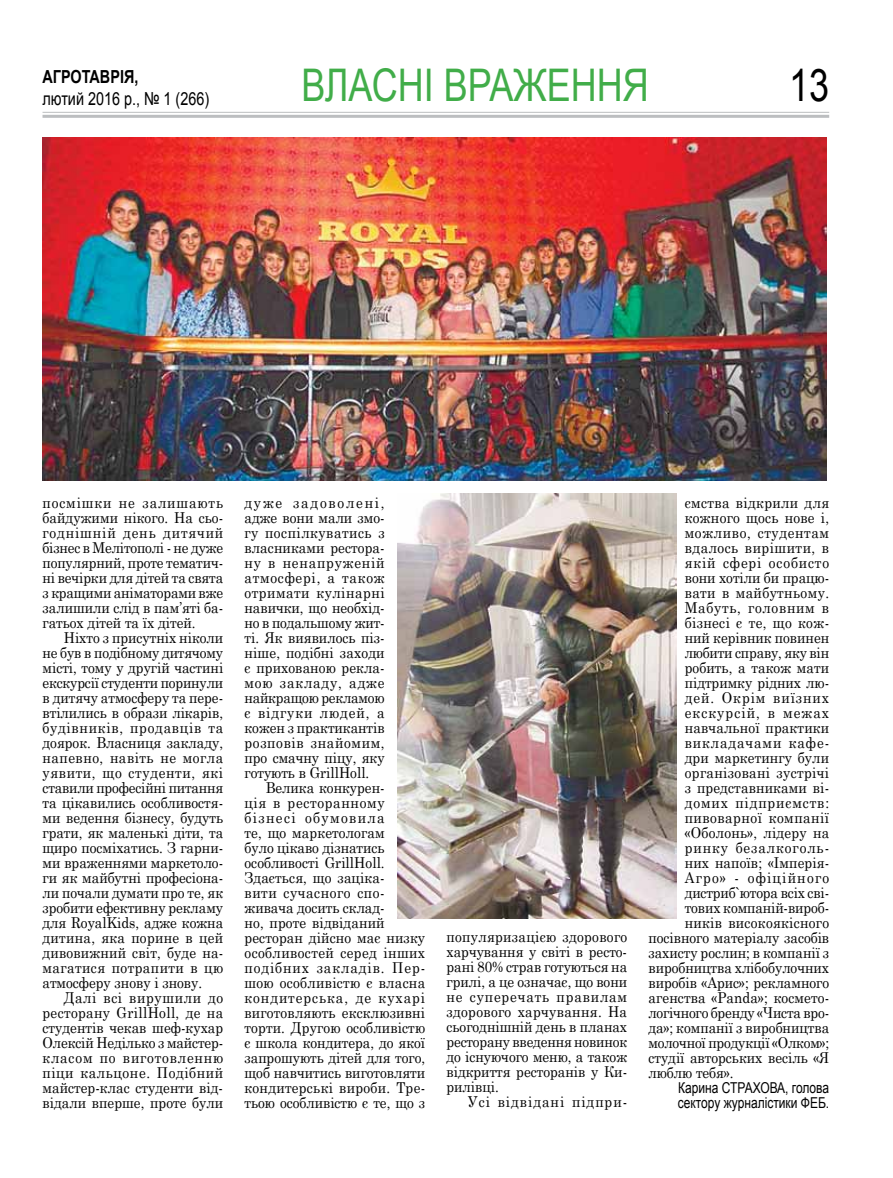
<style>
.page{position:relative;width:893px;height:1178px;background:#fff}
.page>*{position:absolute;margin:0;border:0;box-sizing:border-box;transform-origin:0 0}
.t1{font:45px "Arial";color:#41ad49;scale:.8 1}
.t2{font:45px "Arial";color:#000;scale:.8 1}
.t3{font:18px "Arial";color:#000;scale:.8 1}
.t4{font:700 18px "Arial";color:#000;scale:.8 1}
.t5{font:15px/15px "Century Schoolbook";letter-spacing:.01em;color:#000;text-align:justify;scale:.9 1}
.t6{font:15px "Century Schoolbook";letter-spacing:-.01em;color:#000;scale:.9 1}
.t7{font:15px "Century Schoolbook";letter-spacing:.065em;color:#000;scale:.9 1}
.t8{font:15px/15px "Arial";color:#000;scale:.8 1}
.t9{font:15px "Century Schoolbook";letter-spacing:.07em;color:#000;scale:.9 1}
.t10{font:15px "Century Schoolbook";letter-spacing:-.015em;color:#000;scale:.9 1}
.t11{font:15px "Century Schoolbook";letter-spacing:.075em;color:#000;scale:.9 1}
.t12{font:15px "Century Schoolbook";letter-spacing:.04em;color:#000;scale:.9 1}
.t13{font:15px "Century Schoolbook";letter-spacing:.045em;color:#000;scale:.9 1}
.t14{font:15px "Century Schoolbook";letter-spacing:.035em;color:#000;scale:.9 1}
.t15{font:15px "Century Schoolbook";letter-spacing:.03em;color:#000;scale:.9 1}
.t16{font:15px "Century Schoolbook";letter-spacing:.055em;color:#000;scale:.9 1}
.t17{font:15px "Century Schoolbook";letter-spacing:.08em;color:#000;scale:.9 1}
.t18{font:15px "Century Schoolbook";letter-spacing:.09em;color:#000;scale:.9 1}
</style>
<div class="page">
<hr style="left:43px;top:112px;width:786px;height:1px;background:#bcbec0">
<hr style="left:43px;top:115px;width:786px;height:3px;background:#bcbec0">
<img style="left:43px;top:137px;width:783px;height:343px">
<img style="left:397px;top:493px;width:279px;height:425px">
<p class="t4" style="left:43px;top:65px;width:121px">АГРОТАВРІЯ,</p>
<p class="t3" style="left:43px;top:87px;width:210px">лютий 2016 р., № 1 (266)</p>
<h1 class="t1" style="left:301px;top:56px;width:436px">ВЛАСНІ ВРАЖЕННЯ</h1>
<h1 class="t2" style="left:789px;top:56px;width:52px">13</h1>
<p class="t5" style="left:43px;top:493px;width:202px">посмішки не залишають байдужими нікого. На сьо&shy;годнішній день дитячий бізнес в Мелітополі - не дуже популярний, проте тематич&shy;ні вечірки для дітей та свята з кращими аніматорами вже залишили слід в пам’яті ба&shy;гатьох дітей та їх дітей.</p>
<p class="t5" style="left:43px;top:628px;width:202px;text-indent:21px">Ніхто з присутніх ніколи не був в подібному дитячому місті, тому у другій частині екскурсії студенти поринули в дитячу атмосферу та пере&shy;втілились в образи лікарів, будівників, продавців та доярок. Власниця закладу, напевно, навіть не могла уявити, що студенти, які ставили професійні питання та цікавились особливостя&shy;ми ведення бізнесу, будуть грати, як маленькі діти, та щиро посміхатись. З гарни&shy;ми враженнями маркетоло&shy;ги як майбутні професіона&shy;ли почали думати про те, як зробити ефективну рекламу для RoyalKids, адже кожна дитина, яка порине в цей дивовижний світ, буде на&shy;магатися потрапити в цю атмосферу знову і знову.</p>
<p class="t5" style="left:43px;top:988px;width:202px;text-indent:21px">Далі всі вирушили до ресторану GrillHoll, де на студентів чекав шеф-кухар Олексій Неділько з майстер&shy;класом по виготовленню піци кальцоне. Подібний майстер-клас студенти від&shy;відали вперше, проте були</p>
<p class="t5" style="left:244px;top:493px;width:157px">дуже задоволені, адже вони мали змо&shy;гу поспілкуватись з власниками рестора&shy;ну в ненапруженій атмосфері, а також отримати кулінарні навички, що необхід&shy;но в подальшому жит&shy;ті. Як виявилось піз&shy;ніше, подібні заходи є прихованою рекла&shy;мою закладу, адже найкращою рекламою є відгуки людей, а кожен з практикантів розповів знайомим, про смачну піцу, яку готують в GrillHoll.</p>
<p class="t5" style="left:244px;top:778px;width:202px;text-align:left;text-indent:21px">Велика конкурен-<br>ція в ресторанному бізнесі обумовила<br>те, що маркетологам<br>було цікаво дізнатись особливості GrillHoll.<br>Здається, що заціка-<br>вити сучасного спо&shy;живача досить склад-<br>но, проте відвіданий ресторан дійсно має низку особливостей серед інших подібних закладів. Пер&shy;шою особливістю є власна кондитерська, де кухарі виготовляють ексклюзивні торти. Другою особливістю є школа кондитера, до якої запрошують дітей для того, щоб навчитись виготовляти кондитерські вироби. Тре&shy;тьою особливістю є те, що з</p>
<p class="t5" style="left:446px;top:928px;width:202px">популяризацією здорового харчування у світі в ресто&shy;рані 80% страв готуються на грилі, а це означає, що вони не суперечать правилам здорового харчування. На сьогоднішній день в планах ресторану введення новинок до існуючого меню, а також відкриття ресторанів у Ки&shy;рилівці.</p>
<p class="t11" style="left:468px;top:1089px;width:179px">Усі відвідані підпри-</p>
<p class="t5" style="left:685px;top:493px;width:162px">ємства відкрили для</p>
<p class="t5" style="left:685px;top:508px;width:162px">кожного щось нове і,</p>
<p class="t13" style="left:685px;top:520px;width:162px">можливо, студентам</p>
<p class="t14" style="left:685px;top:535px;width:162px">вдалось вирішити, в</p>
<p class="t7" style="left:685px;top:550px;width:162px">якій сфері особисто</p>
<p class="t5" style="left:685px;top:568px;width:162px">вони хотіли би працю-</p>
<p class="t15" style="left:685px;top:580px;width:162px">вати в майбутньому.</p>
<p class="t16" style="left:685px;top:595px;width:162px">Мабуть, головним в</p>
<p class="t5" style="left:685px;top:613px;width:162px">бізнесі є те, що кож-</p>
<p class="t5" style="left:685px;top:628px;width:162px">ний керівник повинен</p>
<p class="t6" style="left:685px;top:640px;width:162px">любити справу, яку він</p>
<p class="t5" style="left:685px;top:658px;width:162px">робить, а також мати</p>
<p class="t5" style="left:685px;top:673px;width:162px">підтримку рідних лю-</p>
<p class="t9" style="left:685px;top:685px;width:162px">дей. Окрім виїзних</p>
<p class="t17" style="left:685px;top:700px;width:162px">екскурсій, в межах</p>
<p class="t5" style="left:685px;top:718px;width:162px">навчальної практики</p>
<p class="t7" style="left:685px;top:730px;width:162px">викладачами кафе-</p>
<p class="t5" style="left:685px;top:748px;width:162px">дри маркетингу були</p>
<p class="t5" style="left:685px;top:763px;width:162px">організовані зустрічі</p>
<p class="t5" style="left:685px;top:778px;width:162px">з представниками ві-</p>
<p class="t7" style="left:685px;top:790px;width:162px">домих підприємств:</p>
<p class="t12" style="left:685px;top:805px;width:162px">пивоварної компанії</p>
<p class="t5" style="left:685px;top:823px;width:162px">«Оболонь», лідеру на</p>
<p class="t9" style="left:685px;top:835px;width:162px">ринку безалкоголь-</p>
<p class="t5" style="left:685px;top:853px;width:162px">них напоїв; «Імперія-</p>
<p class="t18" style="left:685px;top:865px;width:162px">Агро» - офіційного</p>
<p class="t6" style="left:685px;top:880px;width:162px">дистриб`ютора всіх сві-</p>
<p class="t5" style="left:685px;top:898px;width:162px">тових компаній-вироб-</p>
<p class="t5" style="left:685px;top:913px;width:162px">ників високоякісного</p>
<p class="t5" style="left:648px;top:928px;width:202px">посівного матеріалу засобів</p>
<p class="t5" style="left:648px;top:943px;width:202px">захисту рослин; в компанії з</p>
<p class="t5" style="left:648px;top:958px;width:202px">виробництва хлібобулочних</p>
<p class="t5" style="left:648px;top:973px;width:202px">виробів «Арис»; рекламного</p>
<p class="t5" style="left:648px;top:988px;width:202px">агенства «Panda»; космето-</p>
<p class="t10" style="left:648px;top:1000px;width:202px">логічного бренду «Чиста вро-</p>
<p class="t5" style="left:648px;top:1018px;width:202px">да»; компанії з виробництва</p>
<p class="t6" style="left:648px;top:1030px;width:202px">молочної продукції «Олком»;</p>
<p class="t5" style="left:648px;top:1048px;width:202px">студії авторських весіль «Я</p>
<p class="t5" style="left:648px;top:1063px;width:96px">люблю тебя».</p>
<p class="t8" style="left:678px;top:1080px;width:191px">Карина СТРАХО ВА, голова сектору журналістики ФЕБ.</p>
</div>
